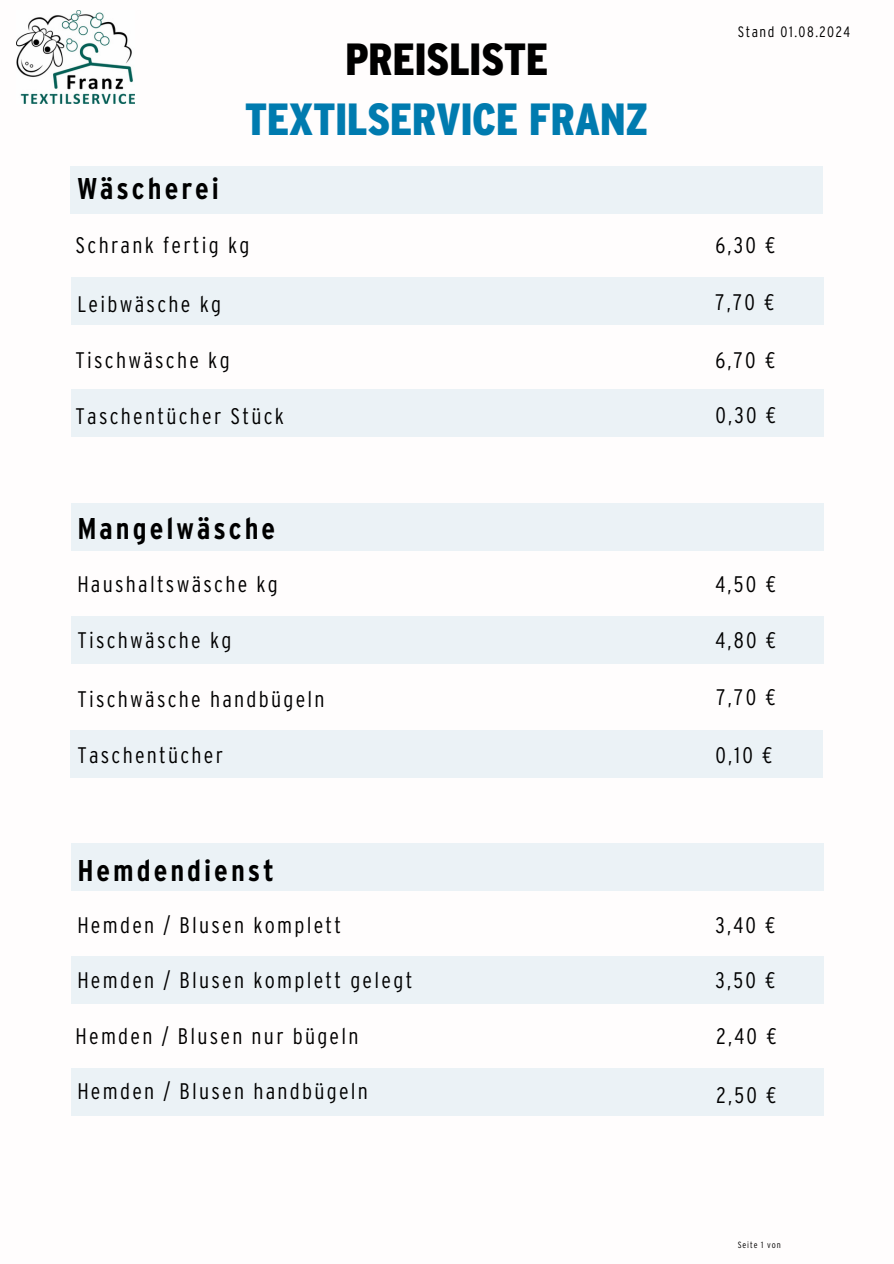
<style>
.page{position:relative;width:894px;height:1264px;background:#fff}
.page>*{position:absolute;margin:0;border:0;box-sizing:border-box;transform-origin:0 0}
.t1{font:900 condensed 45px/60.8px "Interstate";letter-spacing:-.015em;color:#007baf;text-align:center}
.t2{font:700 condensed 30px "Interstate";letter-spacing:.1em;color:#000}
.t3{font:300 condensed 22.5px "Interstate";letter-spacing:.1em;color:#000}
.t4{font:300 condensed 15px "Interstate";letter-spacing:.1em;color:#000}
.t5{font:300 condensed 9px "Interstate";letter-spacing:.1em;color:#000}
.s1{color:#000}
</style>
<div class="page">
<div style="left:70px;top:166px;width:752px;height:48px;background:#ebf2f6"></div>
<div style="left:71px;top:277px;width:752px;height:47px;background:#ebf2f6"></div>
<div style="left:71px;top:389px;width:752px;height:48px;background:#ebf2f6"></div>
<div style="left:71px;top:503px;width:752px;height:47px;background:#ebf2f6"></div>
<div style="left:71px;top:616px;width:752px;height:47px;background:#ebf2f6"></div>
<div style="left:70px;top:729px;width:752px;height:48px;background:#ebf2f6"></div>
<div style="left:71px;top:843px;width:752px;height:48px;background:#ebf2f6"></div>
<div style="left:71px;top:955px;width:752px;height:48px;background:#ebf2f6"></div>
<div style="left:71px;top:1067px;width:752px;height:48px;background:#ebf2f6"></div>
<img style="left:17px;top:10px;width:117px;height:94px">
<h4 class="t2" style="left:77px;top:171px;width:143px">Wäscherei</h4>
<h1 class="t1" style="left:245px;top:28px;width:405px"><span class="s1">PREISLISTE<br></span>TEXTILSERVICE FRANZ</h1>
<h2 class="t3" style="left:76px;top:232px;width:175px">Schrank fertig kg</h2>
<h3 class="t3" style="left:77px;top:292px;width:145px">Leibwäsche kg</h3>
<h3 class="t3" style="left:76px;top:347px;width:156px">Tischwäsche kg</h3>
<h3 class="t3" style="left:76px;top:403px;width:210px">Taschentücher Stück</h3>
<h3 class="t2" style="left:77px;top:511px;width:199px">Mangelwäsche</h3>
<h3 class="t3" style="left:77px;top:571px;width:202px">Haushaltswäsche kg</h3>
<h3 class="t3" style="left:77px;top:627px;width:156px">Tischwäsche kg</h3>
<h3 class="t3" style="left:77px;top:686px;width:249px">Tischwäsche handbügeln</h3>
<h3 class="t3" style="left:77px;top:742px;width:147px">Taschentücher</h3>
<h3 class="t2" style="left:77px;top:853px;width:198px">Hemdendienst</h3>
<h3 class="t3" style="left:77px;top:912px;width:265px">Hemden / Blusen komplett</h3>
<h3 class="t3" style="left:77px;top:967px;width:336px">Hemden / Blusen komplett gelegt</h3>
<h3 class="t3" style="left:76px;top:1023px;width:284px">Hemden / Blusen nur bügeln</h3>
<h3 class="t3" style="left:77px;top:1078px;width:292px">Hemden / Blusen handbügeln</h3>
<p class="t4" style="left:737px;top:23px;width:114px">Stand 01.08.2024</p>
<h2 class="t3" style="left:715px;top:232px;width:61px">6,30 €</h2>
<h3 class="t3" style="left:715px;top:289px;width:60px">7,70 €</h3>
<h3 class="t3" style="left:715px;top:347px;width:61px">6,70 €</h3>
<h3 class="t3" style="left:715px;top:402px;width:62px">0,30 €</h3>
<h3 class="t3" style="left:715px;top:571px;width:62px">4,50 €</h3>
<h2 class="t3" style="left:715px;top:627px;width:62px">4,80 €</h2>
<h3 class="t3" style="left:716px;top:684px;width:60px">7,70 €</h3>
<h3 class="t3" style="left:715px;top:742px;width:58px">0,10 €</h3>
<h3 class="t3" style="left:715px;top:912px;width:62px">3,40 €</h3>
<h3 class="t3" style="left:715px;top:967px;width:61px">3,50 €</h3>
<h3 class="t3" style="left:716px;top:1023px;width:61px">2,40 €</h3>
<h3 class="t3" style="left:716px;top:1081px;width:61px">2,50 €</h3>
<h3 class="t5" style="left:737px;top:1239px;width:44px">Seite 1 von</h3>
</div>
